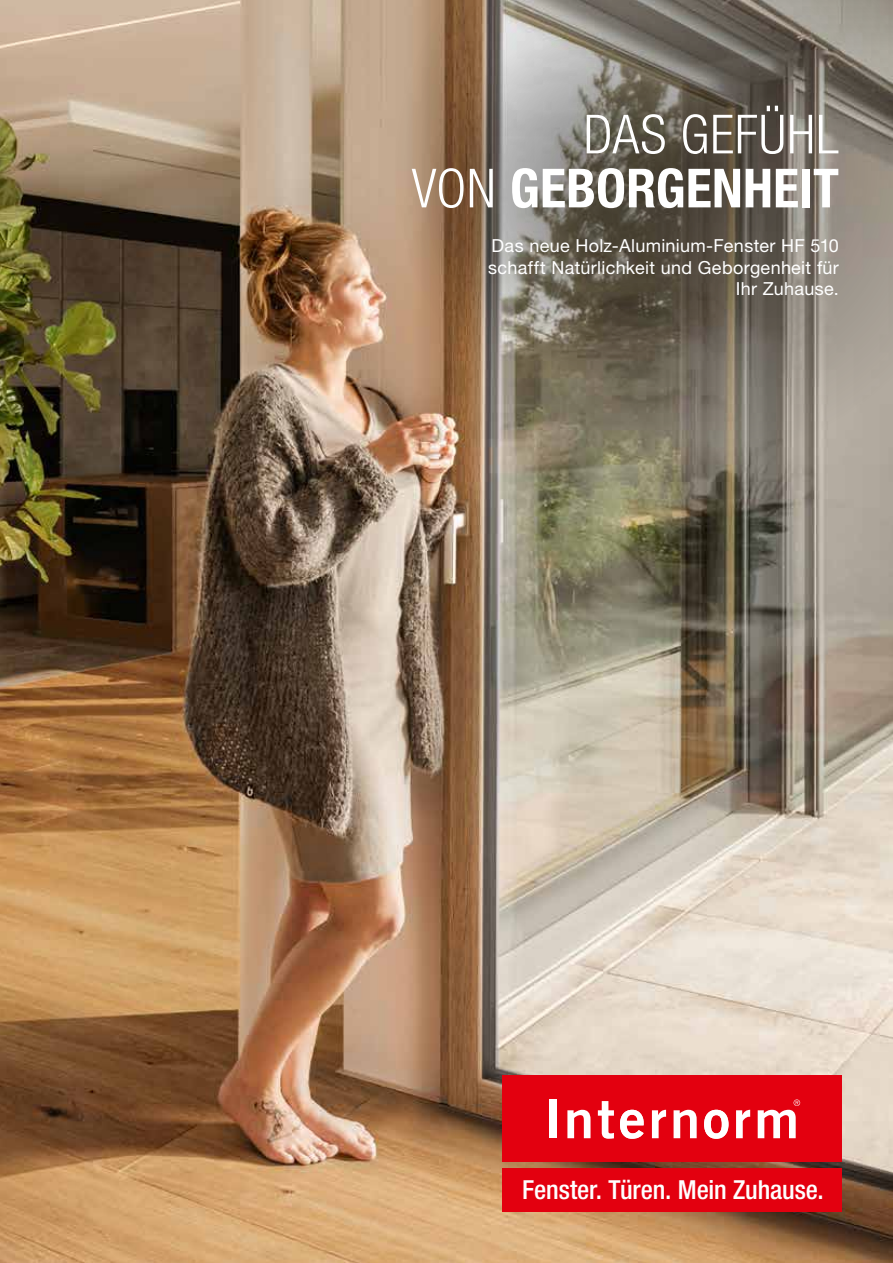
<style>
.page{position:relative;width:893px;height:1263px;background:#fff}
.page>*{position:absolute;margin:0;border:0;box-sizing:border-box;transform-origin:0 0}
.t1{font:300 condensed 54px/54px "Helvetica Neue LT Pro";letter-spacing:.015em;color:#fff;text-align:right}
.t2{font:500 condensed 26.25px "Helvetica Neue LT Pro";letter-spacing:-.005em;color:#fff}
.t3{font:18px/21.6px "Helvetica Neue LT Pro";letter-spacing:.015em;color:#fff;text-align:right}
.s1{font-weight:700}
</style>
<div class="page">
<img style="left:0;top:0;width:893px;height:1263px">
<div style="left:503px;top:1075px;width:339px;height:87px;background:#e3000f"></div>
<div style="left:549px;top:1099px;width:7px;height:39px;background:#fff"></div>
<svg style="left:567px;top:1110px;width:23px;height:28px"></svg>
<svg style="left:598px;top:1101px;width:16px;height:38px"></svg>
<svg style="left:620px;top:1110px;width:24px;height:29px"></svg>
<svg style="left:652px;top:1110px;width:14px;height:28px"></svg>
<svg style="left:674px;top:1110px;width:23px;height:28px"></svg>
<svg style="left:704px;top:1110px;width:24px;height:29px"></svg>
<svg style="left:736px;top:1110px;width:14px;height:28px"></svg>
<svg style="left:758px;top:1099px;width:42px;height:39px"></svg>
<div style="left:503px;top:1168px;width:339px;height:44px;background:#e3000f"></div>
<svg style="left:393px;top:0;width:500px;height:461px;background:#847869"></svg>
<h1 class="t1" style="left:412px;top:107px;width:429px">DAS GEFÜHL<br>VON <span class="s1">GEBORGENHEIT</span></h1>
<p class="t3" style="left:488px;top:235px;width:352px">Das neue Holz-Aluminium-Fenster HF 510 schafft Natürlichkeit und Geborgenheit für<br>Ihr Zuhause.</p>
<h2 class="t2" style="left:522px;top:1174px;width:303px">Fenster. Türen. Mein Zuhause.</h2>
</div>
